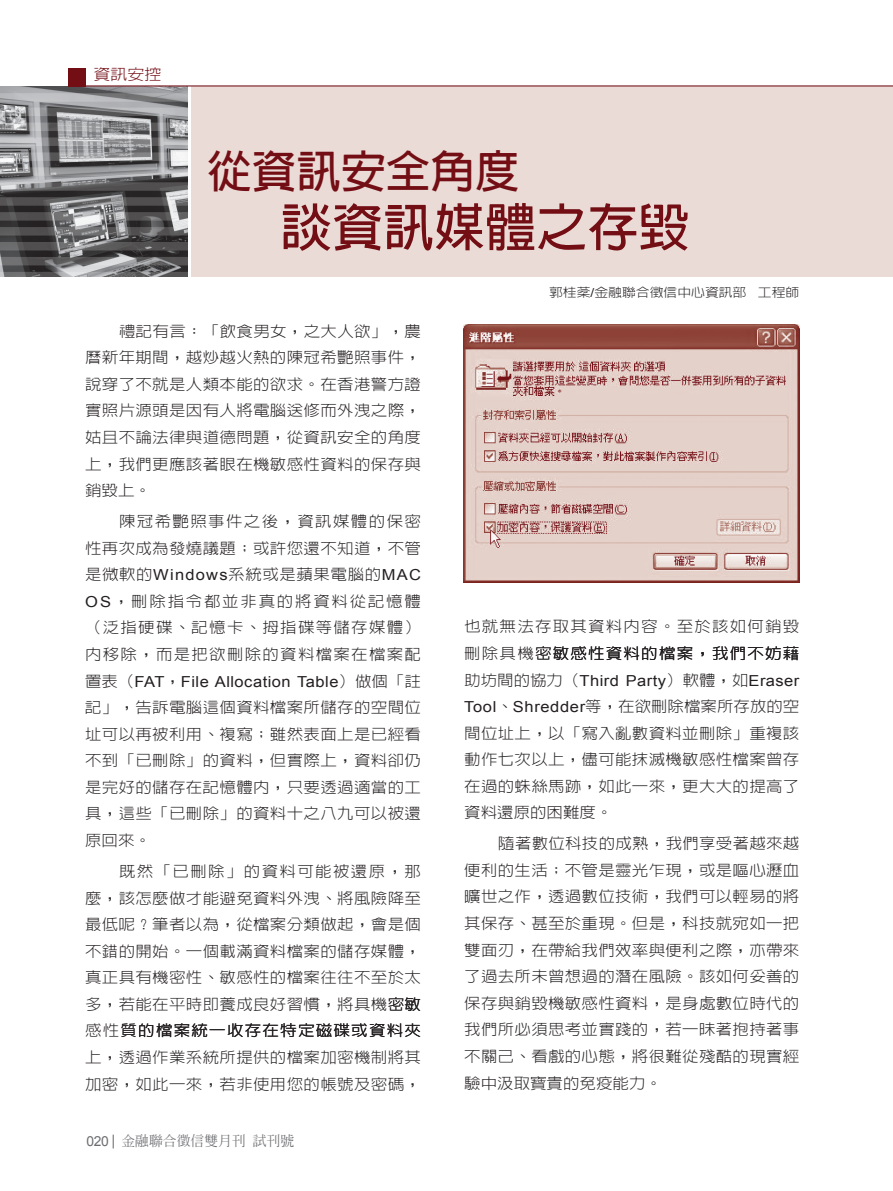
<style>
.page{position:relative;width:893px;height:1191px;background:#fff}
.page>*{position:absolute;margin:0;border:0;box-sizing:border-box;transform-origin:0 0}
.子標{font:700 51px "AR Hei B5";color:#730e15}
.子標-2{font:700 44.7px "AR Hei B5";color:#730e15}
.t1{font:300 15.3px "AR Hei B5";color:#730e15;scale:1.11 1}
.內文{font:300 15.15px/26.5px "AR Hei B5";letter-spacing:.02em;color:#231f20;text-align:justify;scale:1.09 1}
.t2{font:500 13.8px "AR Ming B5";color:#6c6d70}
.t3{font:13.8px "Arial";color:#6c6d70}
.作者{font:300 12.45px "AR Hei B5";color:#231f20;scale:1.11 1}
.s1{font-family:"Arial";font-weight:400}
</style>
<div class="page">
<img style="left:0;top:86px;width:188px;height:186px">
<div style="left:191px;top:87px;width:702px;height:190px;background:#ebdbd6"></div>
<svg style="left:0;top:93px;width:188px;height:9px;background:#a6a7aa"></svg>
<svg style="left:0;top:108px;width:188px;height:8px;background:#959597"></svg>
<svg style="left:0;top:122px;width:188px;height:9px;background:#999a9c"></svg>
<svg style="left:0;top:137px;width:188px;height:9px;background:#a8a8ab"></svg>
<svg style="left:0;top:152px;width:188px;height:9px;background:#acacae"></svg>
<svg style="left:0;top:167px;width:188px;height:9px;background:#9c9d9f"></svg>
<svg style="left:0;top:182px;width:188px;height:9px;background:#6d6c6d"></svg>
<svg style="left:0;top:197px;width:188px;height:9px;background:#717071"></svg>
<svg style="left:0;top:212px;width:188px;height:9px;background:#7d7d7e"></svg>
<svg style="left:0;top:227px;width:188px;height:8px;background:#6f6f70"></svg>
<svg style="left:0;top:242px;width:188px;height:8px;background:#656465"></svg>
<svg style="left:0;top:257px;width:188px;height:8px;background:#787779"></svg>
<svg style="left:0;top:272px;width:188px;height:5px"></svg>
<img style="left:463px;top:324px;width:336px;height:258px">
<svg style="left:113px;top:1134px;width:1px;height:14px"></svg>
<hr style="left:85px;top:85px;width:808px;height:1px;background:#730e15">
<div style="left:68px;top:68px;width:17px;height:18px;background:#730e15"></div>
<p class="t1" style="left:94px;top:67px;width:63px">資訊安控</p>
<p class="子標-2" style="left:207px;top:149px;width:314px">從資訊安全角度</p>
<p class="子標" style="left:281px;top:201px;width:410px">談資訊媒體之存毀</p>
<p class="作者" style="left:549px;top:286px;width:227px">郭桂棻<span class="s1">/</span>金融聯合徵信中心資訊部 工程師</p>
<p class="內文" style="left:85px;top:318px;width:310px;text-indent:34px">禮記有言：「飲食男女，之大人欲」，農曆新年期間，越炒越火熱的陳冠希艷照事件，說穿了不就是人類本能的欲求。在香港警方證實照片源頭是因有人將電腦送修而外洩之際，姑且不論法律與道德問題，從資訊安全的角度上，我們更應該著眼在機敏感性資料的保存與銷毀上。</p>
<p class="內文" style="left:85px;top:508px;width:310px;text-indent:34px">陳冠希艷照事件之後，資訊媒體的保密性再次成為發燒議題；或許您還不知道，不管是微軟的<span class="s1">Windows</span>系統或是蘋果電腦的<span class="s1">MAC OS</span>，刪除指令都並非真的將資料從記憶體（泛指硬碟、記憶卡、拇指碟等儲存媒體）內移除，而是把欲刪除的資料檔案在檔案配置表（<span class="s1">FAT</span>，<span class="s1">File Allocation Table</span>）做個「註記」，告訴電腦這個資料檔案所儲存的空間位址可以再被利用、複寫；雖然表面上是已經看不到「已刪除」的資料，但實際上，資料卻仍是完好的儲存在記憶體內，只要透過適當的工具，這些「已刪除」的資料十之八九可以被還原回來。</p>
<p class="內文" style="left:85px;top:858px;width:310px;text-indent:34px">既然「已刪除」的資料可能被還原，那麼，該怎麼做才能避免資料外洩、將風險降至最低呢？筆者以為，從檔案分類做起，會是個不錯的開始。一個載滿資料檔案的儲存媒體，真正具有機密性、敏感性的檔案往往不至於太多，若能在平時即養成良好習慣，將具機密敏感性質的檔案統一收存在特定磁碟或資料夾上，透過作業系統所提供的檔案加密機制將其加密，如此一來，若非使用您的帳號及密碼，</p>
<p class="t3" style="left:87px;top:1133px;width:24px">020</p>
<p class="t2" style="left:121px;top:1134px;width:174px">金融聯合徵信雙月刊試刊號</p>
<p class="內文" style="left:464px;top:613px;width:309px">也就無法存取其資料內容。至於該如何銷毀刪除具機密敏感性資料的檔案，我們不妨藉助坊間的協力（<span class="s1">Third Party</span>）軟體，如<span class="s1">Eraser Tool</span>、<span class="s1">Shredder</span>等，在欲刪除檔案所存放的空間位址上，以「寫入亂數資料並刪除」重複該動作七次以上，儘可能抹滅機敏感性檔案曾存在過的蛛絲馬跡，如此一來，更大大的提高了資料還原的困難度。</p>
<p class="內文" style="left:464px;top:830px;width:309px;text-indent:34px">隨著數位科技的成熟，我們享受著越來越便利的生活；不管是靈光乍現，或是嘔心瀝血曠世之作，透過數位技術，我們可以輕易的將其保存、甚至於重現。但是，科技就宛如一把雙面刃，在帶給我們效率與便利之際，亦帶來了過去所未曾想過的潛在風險。該如何妥善的保存與銷毀機敏感性資料，是身處數位時代的我們所必須思考並實踐的，若一昧著抱持著事不關己、看戲的心態，將很難從殘酷的現實經驗中汲取寶貴的免疫能力。</p>
</div>
